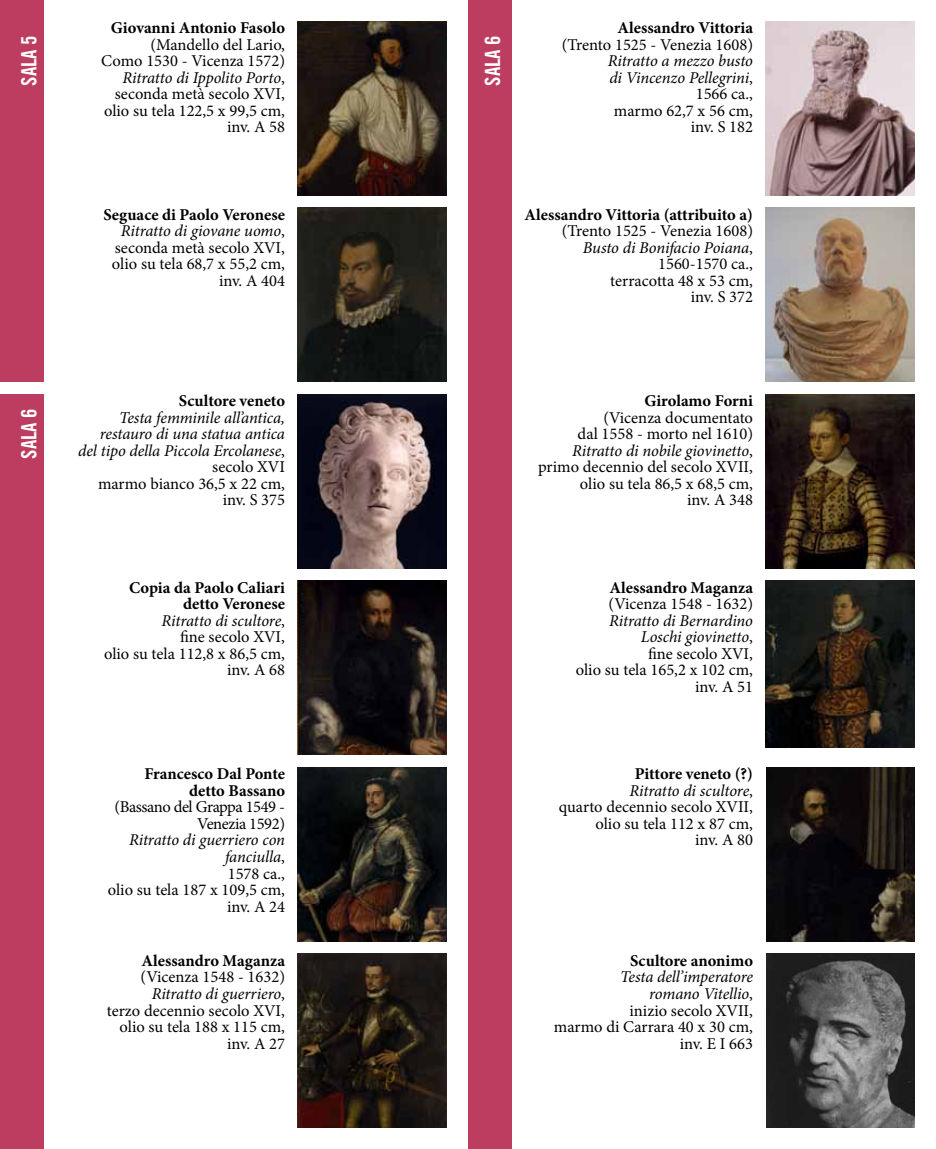
<style>
.page{position:relative;width:936px;height:1149px;background:#fff}
.page>*{position:absolute;margin:0;border:0;box-sizing:border-box;transform-origin:0 0}
.t1{font:21px "Trade Gothic LT Std Bd Cn 20";color:#fff}
.t2{font:16.5px/16.5px "Minion Pro";color:#000;text-align:right}
.t3{font:italic 16.5px/16.5px "Minion Pro";letter-spacing:-.01em;color:#000;text-align:right}
.t4{font:700 16.5px/16.5px "Minion Pro";color:#000;text-align:right}
.t5{font:16.5px/16.5px "Minion Pro";letter-spacing:-.025em;color:#000;text-align:right}
.s1{font-style:italic}
.s2{font-style:normal}
.s3{font-weight:700}
</style>
<div class="page">
<img style="left:298px;top:394px;width:148px;height:174px">
<img style="left:298px;top:208px;width:148px;height:173px">
<img style="left:298px;top:21px;width:148px;height:174px">
<img style="left:298px;top:953px;width:148px;height:174px">
<img style="left:298px;top:767px;width:148px;height:173px">
<img style="left:298px;top:580px;width:148px;height:174px">
<img style="left:765px;top:21px;width:149px;height:174px">
<div style="left:0;top:394px;width:43px;height:754px;background:#bc3d5f"></div>
<div style="left:0;top:0;width:43px;height:381px;background:#bc3d5f"></div>
<div style="left:468px;top:0;width:43px;height:1148px;background:#bc3d5f"></div>
<img style="left:765px;top:580px;width:149px;height:167px">
<img style="left:766px;top:767px;width:148px;height:173px">
<img style="left:765px;top:208px;width:149px;height:173px">
<img style="left:765px;top:394px;width:149px;height:174px">
<img style="left:766px;top:953px;width:148px;height:174px">
<p class="t4" style="left:111px;top:20px;width:176px">Giovanni Antonio Fasolo</p>
<p class="t2" style="left:101px;top:36px;width:185px">(Mandello del Lario,<br>Como 1530 - Vicenza 1572)<br><span class="s1">Ritratto di Ippolito Porto</span>, seconda metà secolo XVI, olio su tela 122,5 x 99,5 cm, inv. A 58</p>
<p class="t1" style="left:16px;top:86px;width:52px;rotate:-90deg">SALA 5</p>
<p class="t1" style="left:480px;top:86px;width:52px;rotate:-90deg">SALA 6</p>
<p class="t4" style="left:617px;top:20px;width:137px">Alessandro Vittoria</p>
<p class="t2" style="left:561px;top:36px;width:193px">(Trento 1525 - Venezia 1608)</p>
<p class="t3" style="left:607px;top:53px;width:147px">Ritratto a mezzo busto di Vincenzo Pellegrini<span class="s2">,<br>1566 ca.,<br>marmo 62,7 x 56 cm, inv. S 182</span></p>
<p class="t2" style="left:103px;top:206px;width:183px"><span class="s3">Seguace di Paolo Veronese<br></span><span class="s1">Ritratto di giovane uomo</span>, seconda metà secolo XVI, olio su tela 68,7 x 55,2 cm, inv. A 404</p>
<p class="t4" style="left:524px;top:206px;width:230px">Alessandro Vittoria (attribuito a)</p>
<p class="t2" style="left:561px;top:223px;width:193px">(Trento 1525 - Venezia 1608)<br><span class="s1">Busto di Bonifacio Poiana</span>,<br>1560-1570 ca.,<br>terracotta 48 x 53 cm,<br>inv. S 372</p>
<p class="t1" style="left:16px;top:458px;width:52px;rotate:-90deg">SALA 6</p>
<p class="t4" style="left:179px;top:392px;width:108px">Scultore veneto</p>
<p class="t3" style="left:78px;top:409px;width:208px">Testa femminile all’antica, restauro di una statua antica del tipo della Piccola Ercolanese<span class="s2">, secolo XVI<br>marmo bianco 36,5 x 22 cm, inv. S 375</span></p>
<p class="t2" style="left:104px;top:579px;width:182px"><span class="s3">Copia da Paolo Caliari detto Veronese<br></span><span class="s1">Ritratto di scultore</span>,<br>fine secolo XVI,<br>olio su tela 112,8 x 86,5 cm, inv. A 68</p>
<p class="t4" style="left:144px;top:765px;width:142px">Francesco Dal Ponte detto Bassano</p>
<p class="t5" style="left:114px;top:798px;width:172px">(Bassano del Grappa 1549 -<br>Venezia 1592)</p>
<p class="t2" style="left:108px;top:831px;width:179px"><span class="s1">Ritratto di guerriero con fanciulla</span>,<br>1578 ca.,<br>olio su tela 187 x 109,5 cm, inv. A 24</p>
<p class="t4" style="left:142px;top:951px;width:145px">Alessandro Maganza</p>
<p class="t2" style="left:107px;top:968px;width:180px">(Vicenza 1548 - 1632)<br><span class="s1">Ritratto di guerriero</span>,<br>terzo decennio secolo XVI, olio su tela 188 x 115 cm, inv. A 27</p>
<p class="t4" style="left:644px;top:392px;width:110px">Girolamo Forni</p>
<p class="t2" style="left:538px;top:409px;width:216px">(Vicenza documentato<br>dal 1558 - morto nel 1610)<br><span class="s1">Ritratto di nobile giovinetto</span>, primo decennio del secolo XVII, olio su tela 86,5 x 68,5 cm,<br>inv. A 348</p>
<p class="t4" style="left:609px;top:579px;width:145px">Alessandro Maganza</p>
<p class="t2" style="left:608px;top:595px;width:146px">(Vicenza 1548 - 1632)</p>
<p class="t2" style="left:575px;top:612px;width:179px"><span class="s1">Ritratto di Bernardino<br>Loschi giovinetto</span>,<br>fine secolo XVI,<br>olio su tela 165,2 x 102 cm, inv. A 51</p>
<p class="t2" style="left:559px;top:765px;width:196px"><span class="s3">Pittore veneto (?)<br></span><span class="s1">Ritratto di scultore</span>,<br>quarto decennio secolo XVII, olio su tela 112 x 87 cm,<br>inv. A 80</p>
<p class="t4" style="left:630px;top:951px;width:124px">Scultore anonimo</p>
<p class="t2" style="left:554px;top:968px;width:200px"><span class="s1">Testa dell’imperatore<br>romano Vitellio</span>,<br>inizio secolo XVII,<br>marmo di Carrara 40 x 30 cm, inv. E I 663</p>
</div>
